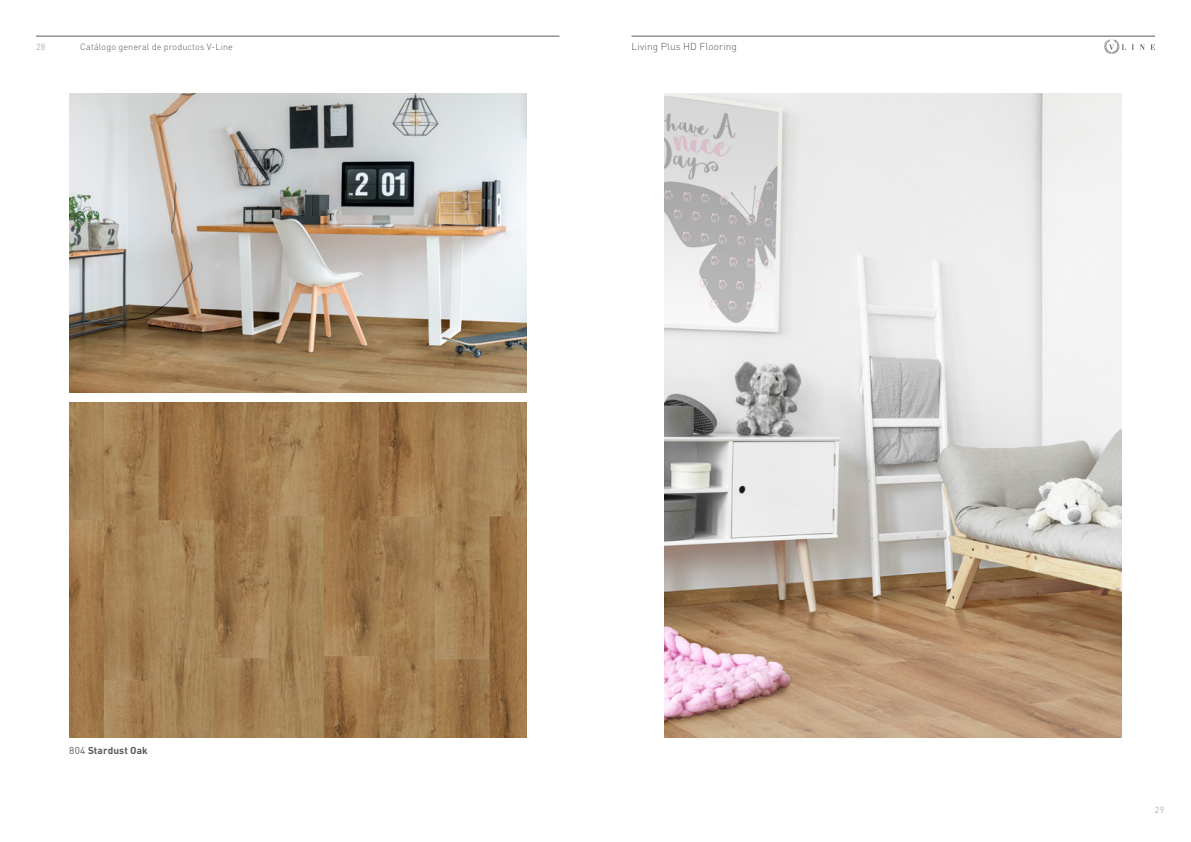
<style>
.page{position:relative;width:1191px;height:842px;background:#fff}
.page>*{position:absolute;margin:0;border:0;box-sizing:border-box;transform-origin:0 0}
.t1{font:300 10px "DIN Pro";letter-spacing:.01em;color:#5a5a5b}
.t2{font:700 10px "DIN Pro";letter-spacing:.01em;color:#5a5a5b}
.t3{font:300 9px "DIN Pro";letter-spacing:.01em;color:#5a5a5b}
.t4{font:9px "DIN Pro";color:#b2b1b1}
.s1{font-weight:400}
</style>
<div class="page">
<img style="left:665px;top:94px;width:456px;height:644px">
<img style="left:69px;top:403px;width:457px;height:335px">
<img style="left:69px;top:94px;width:457px;height:299px">
<hr style="left:631px;top:36px;width:524px;height:1px;background:#5a5a5b">
<svg style="left:1104px;top:39px;width:51px;height:15px"></svg>
<hr style="left:36px;top:36px;width:523px;height:1px;background:#5a5a5b">
<p class="t4" style="left:36px;top:40px;width:11px">28</p>
<p class="t3" style="left:80px;top:40px;width:154px">Catálogo general de productos V-Line</p>
<p class="t1" style="left:631px;top:39px;width:107px">Living Plus HD Flooring</p>
<p class="t2" style="left:69px;top:743px;width:80px"><span class="s1">804</span> Stardust Oak</p>
<p class="t4" style="left:1155px;top:803px;width:11px">29</p>
</div>
